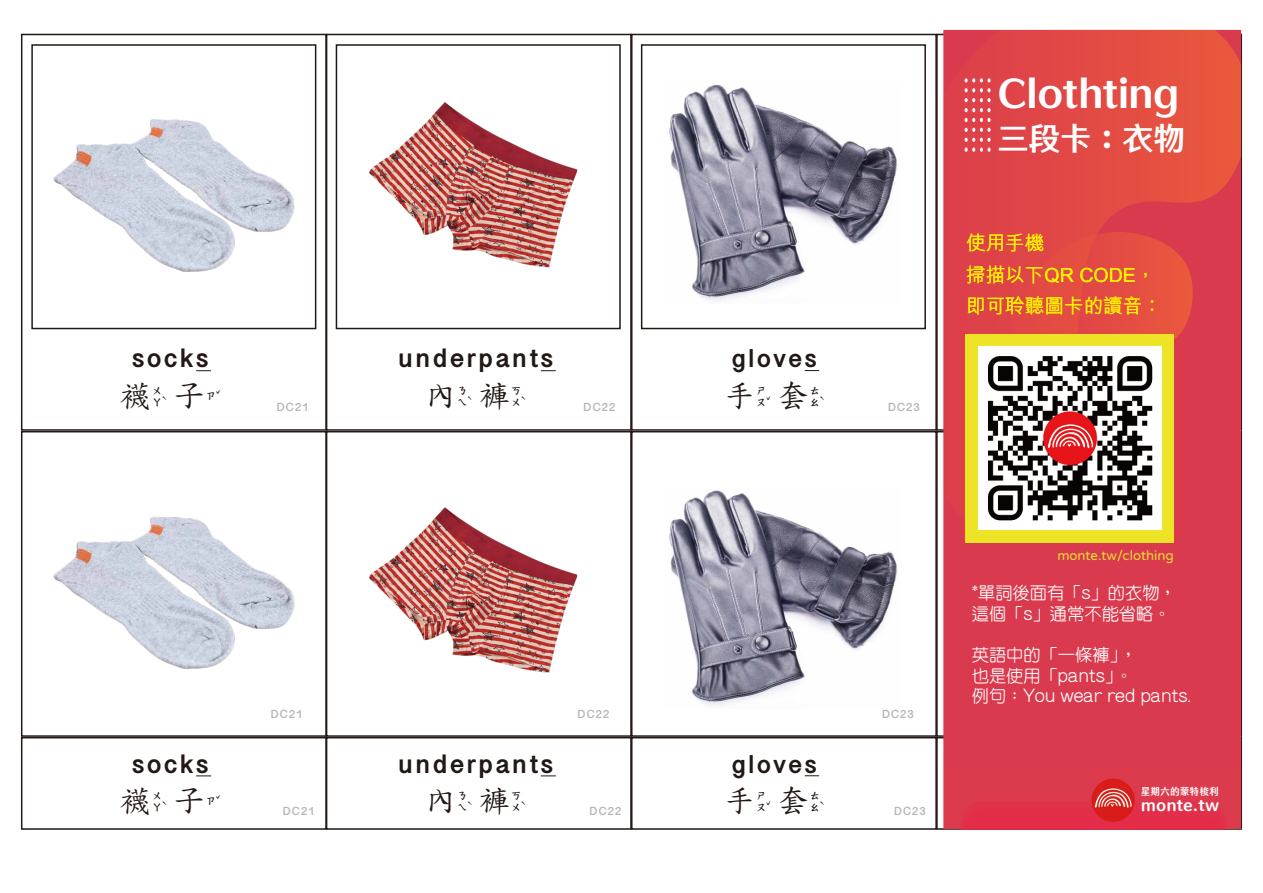
<style>
.page{position:relative;width:1263px;height:893px;background:#fff}
.page>*{position:absolute;margin:0;border:0;box-sizing:border-box;transform-origin:0 0}
.t1{font:800 40.05px "AR Fang Xin Shu H7 B5 Std";color:#fff}
.t2{font:31.5px "DFP Biao Kai W5 Zhu In BFW";letter-spacing:.2em;color:#221815}
.t3{font:800 31.2px "AR Fang Xin Shu H7 B5 Std";color:#fff}
.t4{font:700 27.15px "Gurmukhi Sangam MN";letter-spacing:.1em;color:#221815}
.t5{font:700 26.25px "Gurmukhi Sangam MN";letter-spacing:.1em;color:#221815}
.t6{font:500 19.65px/31.5px "M Hei HK";color:#fff100}
.t7{font:500 17.25px/20.7px "AR Yuan B5 Std";color:#fff}
.t8{font:16.5px "jf jinxuanlatte 2.0 Bold";color:#fff}
.t9{font:13.65px "jf openhuninn 1.1";color:#e4db32}
.t10{font:700 12px "Gurmukhi Sangam MN";letter-spacing:.05em;color:#b5b6b6}
.t11{font:9.75px "jf jinxuanlatte 2.0 Bold";color:#fff}
</style>
<div class="page">
<div style="left:21px;top:34px;width:306px;height:397px;border:2px solid #221815"></div>
<div style="left:21px;top:431px;width:306px;height:306px;border:2px solid #221815"></div>
<div style="left:21px;top:737px;width:306px;height:93px;border:2px solid #221815"></div>
<div style="left:326px;top:34px;width:306px;height:397px;border:2px solid #221815"></div>
<div style="left:326px;top:431px;width:306px;height:306px;border:2px solid #221815"></div>
<div style="left:326px;top:737px;width:306px;height:93px;border:2px solid #221815"></div>
<div style="left:631px;top:34px;width:306px;height:397px;border:2px solid #221815"></div>
<div style="left:631px;top:431px;width:306px;height:306px;border:2px solid #221815"></div>
<div style="left:631px;top:737px;width:306px;height:93px;border:2px solid #221815"></div>
<div style="left:936px;top:737px;width:306px;height:93px;border:2px solid #221815"></div>
<div style="left:641px;top:44px;width:285px;height:285px;border:2px solid #221815"></div>
<svg style="left:196px;top:370px;width:15px;height:1px"></svg>
<svg style="left:541px;top:370px;width:15px;height:1px"></svg>
<svg style="left:805px;top:370px;width:14px;height:1px"></svg>
<div style="left:336px;top:44px;width:285px;height:285px;border:2px solid #221815"></div>
<img style="left:669px;top:84px;width:228px;height:217px">
<img style="left:369px;top:102px;width:209px;height:166px">
<svg style="left:196px;top:776px;width:15px;height:1px"></svg>
<svg style="left:541px;top:776px;width:15px;height:1px"></svg>
<svg style="left:805px;top:775px;width:14px;height:1px"></svg>
<img style="left:669px;top:490px;width:228px;height:216px">
<img style="left:369px;top:507px;width:209px;height:166px">
<img style="left:31px;top:44px;width:286px;height:284px">
<img style="left:53px;top:516px;width:242px;height:153px">
<div style="left:943px;top:529px;width:298px;height:300px;background:#da3a4e"></div>
<svg style="left:943px;top:30px;width:298px;height:499px;background:#df4648"></svg>
<div style="left:960px;top:801px;width:267px;height:28px;background:#e32e49"></div>
<svg style="left:982px;top:232px;width:214px;height:287px;background:#e04745"></svg>
<svg style="left:964px;top:138px;width:26px;height:14px"></svg>
<svg style="left:964px;top:128px;width:26px;height:4px"></svg>
<svg style="left:964px;top:118px;width:26px;height:4px"></svg>
<svg style="left:964px;top:108px;width:26px;height:4px"></svg>
<svg style="left:964px;top:98px;width:26px;height:4px"></svg>
<svg style="left:964px;top:78px;width:26px;height:14px"></svg>
<div style="left:966px;top:334px;width:208px;height:208px;background:#eee427"></div>
<img style="left:1091px;top:778px;width:44px;height:44px;border-radius:22px">
<img style="left:978px;top:347px;width:183px;height:182px">
<h3 class="t4" style="left:132px;top:342px;width:78px">socks</h3>
<h2 class="t2" style="left:120px;top:380px;width:103px">襪子</h2>
<h3 class="t4" style="left:398px;top:342px;width:156px">underpants</h3>
<h2 class="t2" style="left:425px;top:380px;width:103px">內褲</h2>
<h3 class="t5" style="left:732px;top:343px;width:86px">gloves</h3>
<h2 class="t2" style="left:724px;top:380px;width:103px">手套</h2>
<p class="t10" style="left:277px;top:400px;width:33px">DC21</p>
<p class="t10" style="left:583px;top:400px;width:33px">DC22</p>
<p class="t10" style="left:888px;top:400px;width:33px">DC23</p>
<h1 class="t1" style="left:997px;top:72px;width:183px">Clothting</h1>
<h3 class="t3" style="left:997px;top:122px;width:189px">三段卡：衣物</h3>
<p class="t6" style="left:966px;top:226px;width:197px">使用手機<br>掃描以下QR CODE，即可聆聽圖卡的讀音：</p>
<h3 class="t4" style="left:132px;top:747px;width:78px">socks</h3>
<h2 class="t2" style="left:120px;top:785px;width:103px">襪子</h2>
<p class="t10" style="left:271px;top:707px;width:33px">DC21</p>
<p class="t10" style="left:577px;top:707px;width:33px">DC22</p>
<p class="t10" style="left:882px;top:707px;width:33px">DC23</p>
<h3 class="t4" style="left:398px;top:747px;width:156px">underpants</h3>
<h2 class="t2" style="left:425px;top:785px;width:103px">內褲</h2>
<h3 class="t5" style="left:732px;top:748px;width:86px">gloves</h3>
<h2 class="t2" style="left:724px;top:785px;width:103px">手套</h2>
<p class="t10" style="left:283px;top:803px;width:33px">DC21</p>
<p class="t10" style="left:589px;top:803px;width:33px">DC22</p>
<p class="t10" style="left:894px;top:803px;width:33px">DC23</p>
<p class="t9" style="left:1057px;top:546px;width:118px">monte.tw/clothing</p>
<p class="t7" style="left:972px;top:583px;width:207px">*單詞後面有「s」的衣物，這個「s」通常不能省略。</p>
<p class="t7" style="left:972px;top:645px;width:220px">英語中的「一條褲」，<br>也是使用「pants」。<br>例句：You wear red pants.</p>
<p class="t11" style="left:1141px;top:783px;width:80px">星期六的蒙特梭利</p>
<p class="t8" style="left:1141px;top:789px;width:80px">monte.tw</p>
</div>
